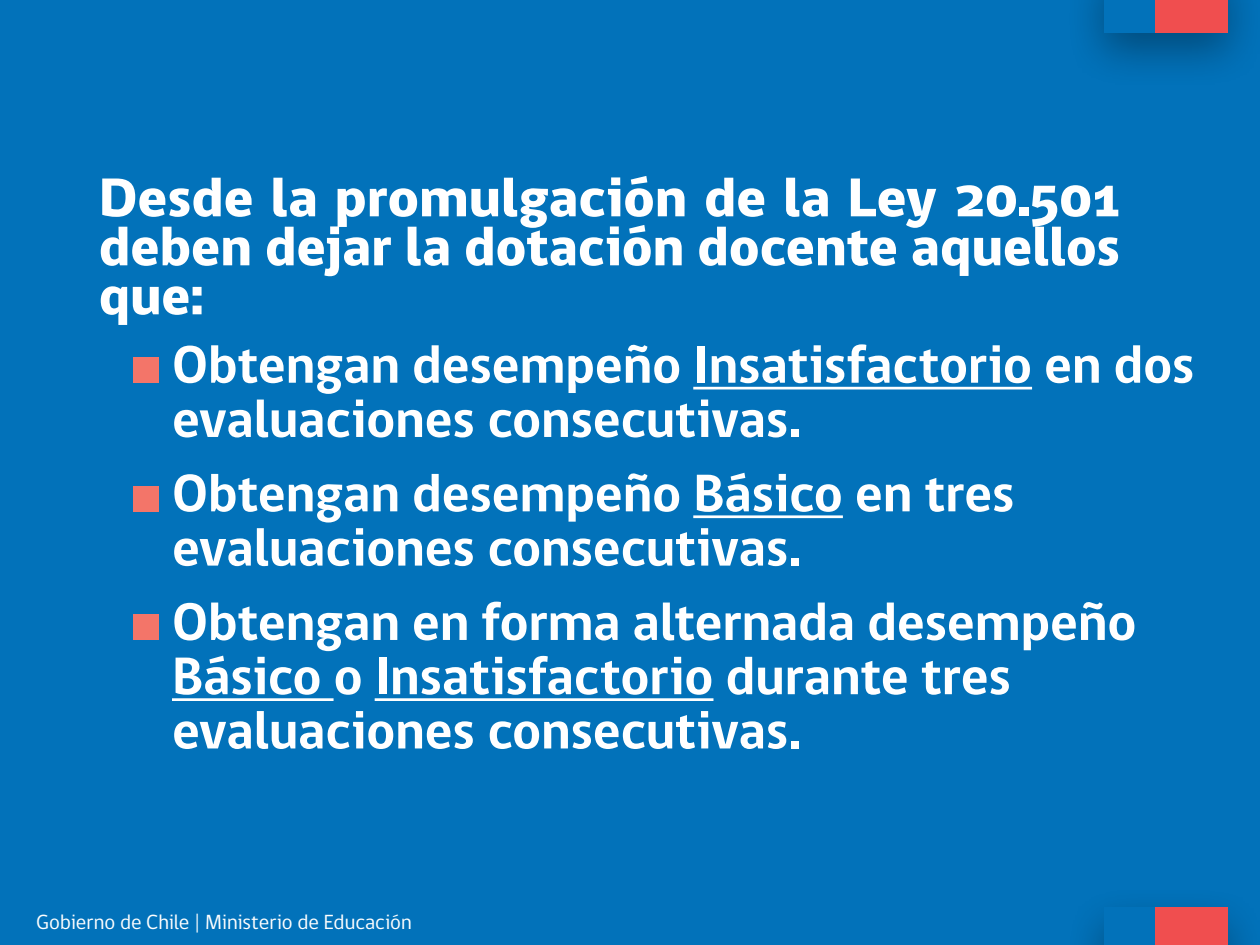
<style>
.page{position:relative;width:1260px;height:945px;background:#0272ba}
.page>*{position:absolute;margin:0;border:0;box-sizing:border-box;transform-origin:0 0}
.t1{font:800 56px/49px "gob CL";letter-spacing:-.005em;color:#fff;text-align:justify}
.t2{font:700 54.25px/54.2px "gob CL";letter-spacing:-.005em;color:#fff}
.t3{font:21px "gob CL";color:#fff}
.s1{font-family:"Arial";font-weight:400;color:#f37569}
</style>
<div class="page">
<div style="left:1066px;top:0;width:194px;height:89px;background:#000;opacity:.33"></div>
<div style="left:1104px;top:0;width:51px;height:33px;background:#0272ba"></div>
<div style="left:1155px;top:0;width:73px;height:33px;background:#f04e4f"></div>
<div style="left:1155px;top:908px;width:73px;height:37px;background:#f04e4f"></div>
<hr style="left:693px;top:387px;width:339px;height:3px;background:#fff">
<hr style="left:693px;top:515px;width:150px;height:3px;background:#fff">
<hr style="left:172px;top:698px;width:162px;height:3px;background:#fff">
<hr style="left:375px;top:698px;width:338px;height:3px;background:#fff">
<p class="t1" style="left:99px;top:175px;width:1024px">Desde la promulgación de la Ley 20.501 deben dejar la dotación docente aquellos que:</p>
<p class="t2" style="left:172px;top:339px;width:1024px;text-indent:-42px"><span class="s1">■</span> Obtengan desempeño Insatisfactorio en dos evaluaciones consecutivas.</p>
<p class="t2" style="left:172px;top:467px;width:844px;text-indent:-42px"><span class="s1">■</span> Obtengan desempeño Básico en tres evaluaciones consecutivas.</p>
<p class="t2" style="left:172px;top:596px;width:966px;text-indent:-42px"><span class="s1">■</span> Obtengan en forma alternada desempeño<br>Básico o Insatisfactorio durante tres evaluaciones consecutivas.</p>
<p class="t3" style="left:36px;top:908px;width:377px">Gobierno de Chile | Ministerio de Educación</p>
</div>
